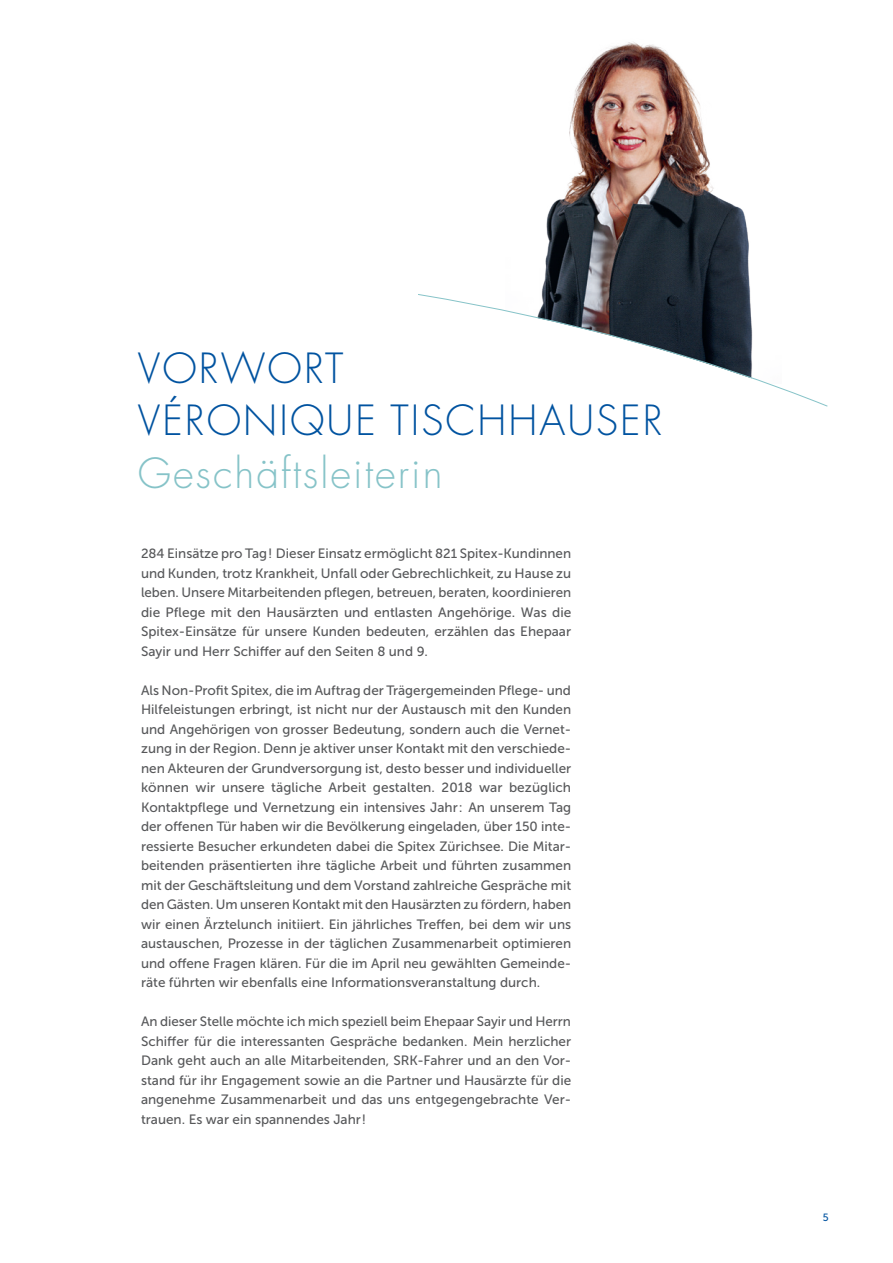
<style>
.page{position:relative;width:893px;height:1263px;background:#fff}
.page>*{position:absolute;margin:0;border:0;box-sizing:border-box;transform-origin:0 0}
._01_Titel{font:300 40.5px/52.5px "Futura Std";letter-spacing:.05em;color:#0153a0}
._02a_Grundtext_breit{font:13.5px/19.5px "Museo Sans 500";color:#57585a;text-align:justify}
.t1{font:10.5px "Museo Sans 500";color:#0153a0}
.s1{color:#86c3c8}
.s2{font-size:13.35px}
</style>
<div class="page">
<img style="left:545px;top:42px;width:204px;height:219px">
<svg style="left:541px;top:261px;width:210px;height:33px;fill:#232d38"></svg>
<svg style="left:418px;top:294px;width:410px;height:113px"></svg>
<p class="_01_Titel" style="left:138px;top:343px;width:526px">VORWORT<br>VÉRONIQUE TISCHHAUSER<br><span class="s1">Geschäftsleiterin</span></p>
<p class="_02a_Grundtext_breit" style="left:141px;top:544px;width:432px"><span class="s2">284</span> Einsätze pro Tag! Dieser Einsatz ermöglicht <span class="s2">821</span> Spitex-Kundinnen und Kunden, trotz Krankheit, Unfall oder Gebrechlichkeit, zu Hause zu leben. Unsere Mitarbeitenden pflegen, betreuen, beraten, koordinieren die Pflege mit den Hausärzten und entlasten Angehörige. Was die Spitex-Einsätze für unsere Kunden bedeuten, erzählen das Ehepaar Sayir und Herr Schiffer auf den Seiten <span class="s2">8</span> und <span class="s2">9</span>.</p>
<p class="_02a_Grundtext_breit" style="left:141px;top:680px;width:432px">Als Non-Profit Spitex, die im Auftrag der Trägergemeinden Pflege- und Hilfeleistungen erbringt, ist nicht nur der Austausch mit den Kunden und Angehörigen von grosser Bedeutung, sondern auch die Vernet&shy;zung in der Region. Denn je aktiver unser Kontakt mit den verschiede&shy;nen Akteuren der Grundversorgung ist, desto besser und individueller können wir unsere tägliche Arbeit gestalten. <span class="s2">2018</span> war bezüglich Kontaktpflege und Vernetzung ein intensives Jahr: An unserem Tag der offenen Tür haben wir die Bevölkerung eingeladen, über <span class="s2">150</span> inte&shy;ressierte Besucher erkundeten dabei die Spitex Zürichsee. Die Mitar&shy;beitenden präsentierten ihre tägliche Arbeit und führten zusammen mit der Geschäftsleitung und dem Vorstand zahlreiche Gespräche mit den Gästen. Um unseren Kontakt mit den Hausärzten zu fördern, haben wir einen Ärztelunch initiiert. Ein jährliches Treffen, bei dem wir uns austauschen, Prozesse in der täglichen Zusammenarbeit optimieren und offene Fragen klären. Für die im April neu gewählten Gemeinde&shy;räte führten wir ebenfalls eine Informationsveranstaltung durch.</p>
<p class="_02a_Grundtext_breit" style="left:141px;top:1012px;width:432px">An dieser Stelle möchte ich mich speziell beim Ehepaar Sayir und Herrn Schiffer für die interessanten Gespräche bedanken. Mein herzlicher Dank geht auch an alle Mitarbeitenden, SRK-Fahrer und an den Vor&shy;stand für ihr Engagement sowie an die Partner und Hausärzte für die angenehme Zusammenarbeit und das uns entgegengebrachte Ver&shy;trauen. Es war ein spannendes Jahr!</p>
<p class="t1" style="left:823px;top:1212px;width:7px">5</p>
</div>
